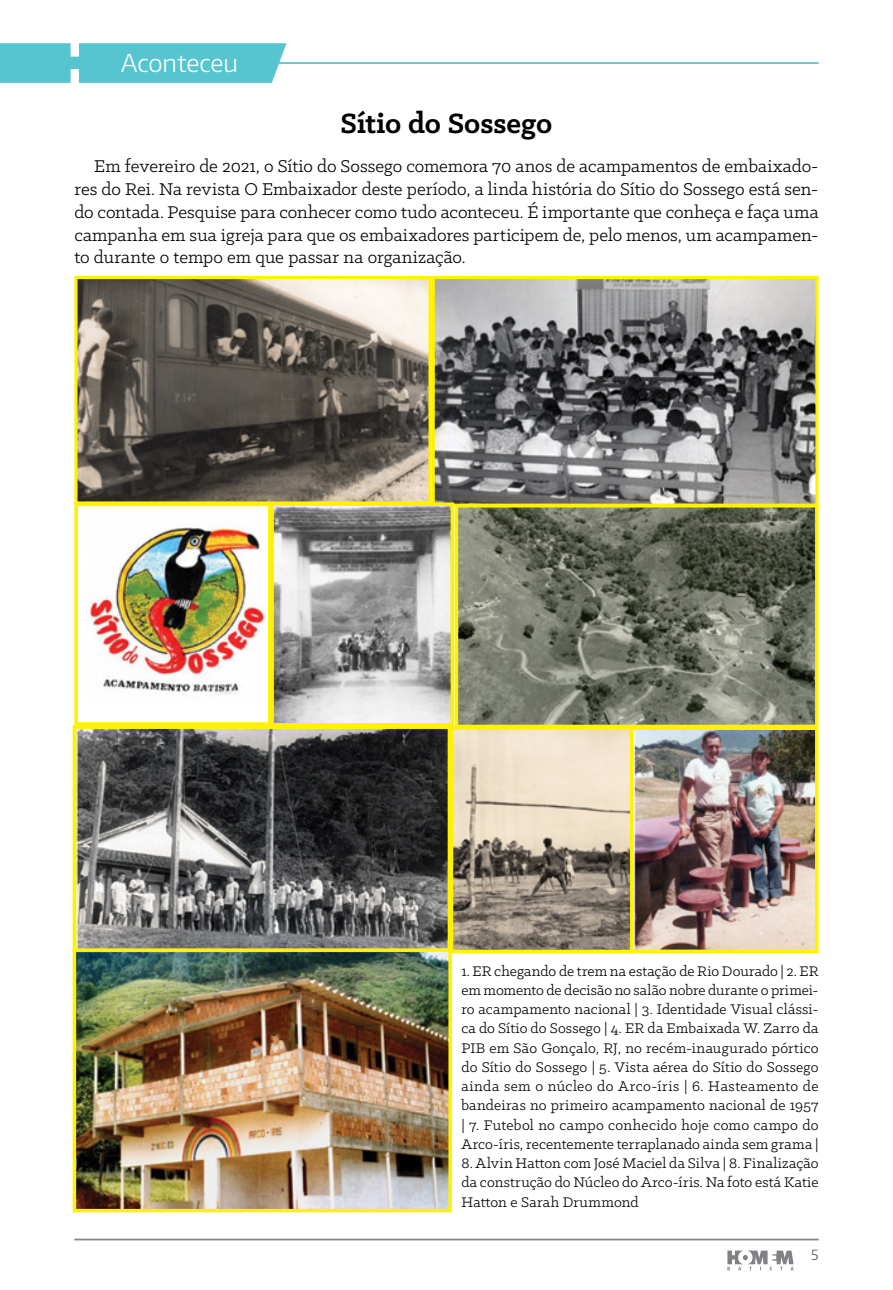
<style>
.page{position:relative;width:893px;height:1290px;background:#fff}
.page>*{position:absolute;margin:0;border:0;box-sizing:border-box;transform-origin:0 0}
.t1{font:700 31.5px "Klinic Slab";color:#000}
.t2{font:300 24.5px "Encode Sans Normal";color:#fff}
.t3{font:19.25px/22.8px "Klinic Slab";letter-spacing:.005em;color:#000;text-align:justify}
.t4{font:15.75px/19.2px "Klinic Slab";letter-spacing:.005em;color:#000;text-align:justify}
.t5{font:14px "Encode Sans Normal";color:#6d6e71}
</style>
<div class="page">
<svg style="left:727px;top:1250px;width:67px;height:20px"></svg>
<hr style="left:74px;top:1238px;width:745px;height:2px;background:#808285">
<img style="left:78px;top:280px;width:350px;height:220px">
<div style="left:74px;top:276px;width:358px;height:228px;border:3px solid #fff200"></div>
<img style="left:436px;top:280px;width:379px;height:223px">
<div style="left:432px;top:276px;width:387px;height:231px;border:3px solid #fff200"></div>
<img style="left:89px;top:527px;width:177px;height:168px">
<div style="left:74px;top:503px;width:198px;height:223px;border:4px solid #fff200"></div>
<img style="left:275px;top:507px;width:174px;height:214px">
<div style="left:270px;top:502px;width:184px;height:224px;border:4px solid #fff200"></div>
<img style="left:460px;top:509px;width:354px;height:214px">
<div style="left:455px;top:504px;width:364px;height:224px;border:4px solid #fff200"></div>
<img style="left:78px;top:730px;width:369px;height:477px">
<div style="left:73px;top:725px;width:378px;height:227px;border:4px solid #fff200"></div>
<img style="left:454px;top:731px;width:176px;height:217px">
<div style="left:449px;top:726px;width:188px;height:227px;border:4px solid #fff200"></div>
<div style="left:73px;top:948px;width:379px;height:264px;border:4px solid #fff200"></div>
<img style="left:635px;top:731px;width:179px;height:217px">
<div style="left:630px;top:726px;width:189px;height:227px;border:4px solid #fff200"></div>
<svg style="left:0;top:43px;width:286px;height:40px;background:#5ec7d2"></svg>
<hr style="left:270px;top:62px;width:549px;height:2px;background:#56c5d0">
<h2 class="t2" style="left:121px;top:47px;width:118px">Aconteceu</h2>
<h1 class="t1" style="left:341px;top:103px;width:213px">Sítio do Sossego</h1>
<p class="t3" style="left:74px;top:154px;width:746px;text-indent:20px">Em fevereiro de 2021, o Sítio do Sossego comemora 70 anos de acampamentos de embaixado&shy;res do Rei. Na revista O Embaixador deste período, a linda história do Sítio do Sossego está sen&shy;do contada. Pesquise para conhecer como tudo aconteceu. É importante que conheça e faça uma campanha em sua igreja para que os embaixadores participem de, pelo menos, um acampamen&shy;to durante o tempo em que passar na organização.</p>
<p class="t4" style="left:461px;top:960px;width:359px">1. ER chegando de trem na estação de Rio Dourado | 2. ER em momento de decisão no salão nobre durante o primei&shy;ro acampamento nacional | 3. Identidade Visual clássi&shy;ca do Sítio do Sossego | 4. ER da Embaixada W. Zarro da PIB em São Gonçalo, RJ, no recém-inaugurado pórtico do Sítio do Sossego | 5. Vista aérea do Sítio do Sossego ainda sem o núcleo do Arco-íris | 6. Hasteamento de bandeiras no primeiro acampamento nacional de 1957 | 7. Futebol no campo conhecido hoje como campo do Arco-íris, recentemente terraplanado ainda sem grama |</p>
<p class="t4" style="left:461px;top:1153px;width:359px">8. Alvin Hatton com José Maciel da Silva | 8. Finalização da construção do Núcleo do Arco-íris. Na foto está Katie Hatton e Sarah Drummond</p>
<p class="t5" style="left:811px;top:1246px;width:9px">5</p>
</div>
